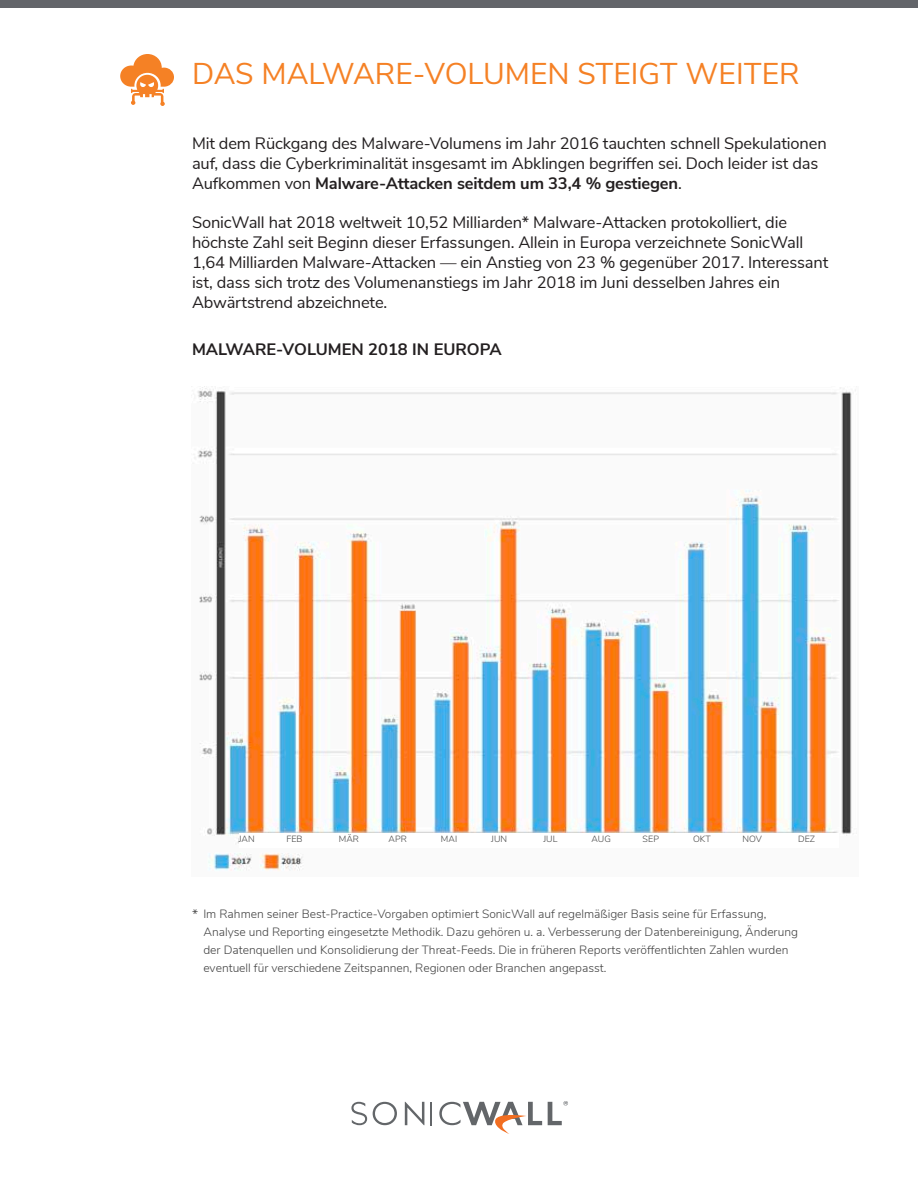
<style>
.page{position:relative;width:918px;height:1188px;background:#fff}
.page>*{position:absolute;margin:0;border:0;box-sizing:border-box;transform-origin:0 0}
.t1{font:30px "Nunito Sans";color:#f58125}
.t2{font:16.5px/19.8px "Nunito Sans";letter-spacing:-.01em;color:#231f20}
.t3{font:700 16.5px "Nunito Sans";color:#231f20}
.t4{font:300 13.5px "Nunito Sans";color:#424242}
.t5{font:300 12px/18px "Nunito Sans";color:#424242}
.t6{font:300 9px "Nunito Sans";color:#424242}
.s1{font-weight:700}
</style>
<div class="page">
<svg style="left:373px;top:1102px;width:24px;height:23px"></svg>
<svg style="left:405px;top:1102px;width:19px;height:23px"></svg>
<svg style="left:430px;top:1102px;width:1px;height:23px"></svg>
<svg style="left:351px;top:1102px;width:16px;height:23px"></svg>
<svg style="left:439px;top:1102px;width:103px;height:32px"></svg>
<svg style="left:548px;top:1101px;width:20px;height:24px"></svg>
<div style="left:0;top:0;width:917px;height:8px;background:#63656a"></div>
<svg style="left:120px;top:54px;width:54px;height:52px"></svg>
<img style="left:194px;top:387px;width:663px;height:484px">
<div style="left:239px;top:833px;width:600px;height:15px;background:#fff"></div>
<h1 class="t1" style="left:192px;top:52px;width:609px">DAS MALWARE-VOLUMEN STEIGT WEITER</h1>
<p class="t2" style="left:192px;top:133px;width:636px">Mit dem Rückgang des Malware-Volumens im Jahr 2016 tauchten schnell Spekulationen auf, dass die Cyberkriminalität insgesamt im Abklingen begriffen sei. Doch leider ist das<br>Aufkommen von <span class="s1">Malware-Attacken seitdem um 33,4 % gestiegen</span>.</p>
<p class="t2" style="left:192px;top:212px;width:638px">SonicWall hat 2018 weltweit 10,52 Milliarden* Malware-Attacken protokolliert, die höchste Zahl seit Beginn dieser Erfassungen. Allein in Europa verzeichnete SonicWall 1,64 Milliarden Malware-Attacken — ein Anstieg von 23 % gegenüber 2017. Interessant ist, dass sich trotz des Volumenanstiegs im Jahr 2018 im Juni desselben Jahres ein Abwärtstrend abzeichnete.</p>
<p class="t3" style="left:192px;top:337px;width:311px">MALWARE-VOLUMEN 2018 IN EUROPA</p>
<p class="t6" style="left:239px;top:833px;width:17px">JAN</p>
<p class="t6" style="left:286px;top:833px;width:18px">FEB</p>
<p class="t6" style="left:339px;top:833px;width:22px">MÄR</p>
<p class="t6" style="left:389px;top:833px;width:20px">APR</p>
<p class="t6" style="left:441px;top:833px;width:18px">MAI</p>
<p class="t6" style="left:491px;top:833px;width:17px">JUN</p>
<p class="t6" style="left:543px;top:833px;width:16px">JUL</p>
<p class="t6" style="left:592px;top:833px;width:21px">AUG</p>
<p class="t6" style="left:643px;top:833px;width:18px">SEP</p>
<p class="t6" style="left:693px;top:833px;width:19px">OKT</p>
<p class="t6" style="left:742px;top:833px;width:21px">NOV</p>
<p class="t6" style="left:798px;top:833px;width:19px">DEZ</p>
<p class="t4" style="left:192px;top:905px;width:8px">*</p>
<p class="t5" style="left:203px;top:904px;width:596px">Im Rahmen seiner Best-Practice-Vorgaben optimiert SonicWall auf regelmäßiger Basis seine für Erfassung, Analyse und Reporting eingesetzte Methodik. Dazu gehören u. a. Verbesserung der Datenbereinigung, Änderung der Datenquellen und Konsolidierung der Threat-Feeds. Die in früheren Reports veröffentlichten Zahlen wurden eventuell für verschiedene Zeitspannen, Regionen oder Branchen angepasst.</p>
</div>
